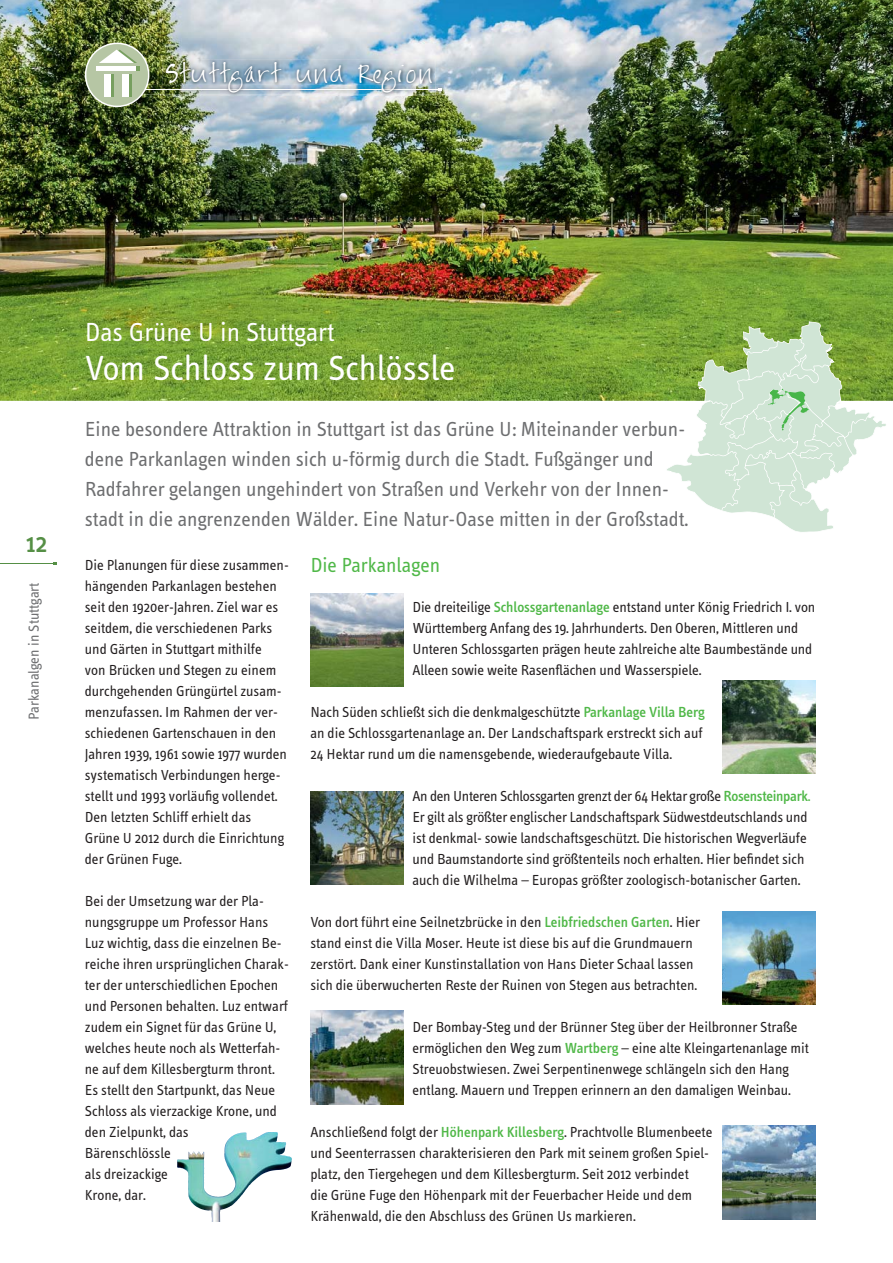
<style>
.page{position:relative;width:893px;height:1263px;background:#fff}
.page>*{position:absolute;margin:0;border:0;box-sizing:border-box;transform-origin:0 0}
.t1{font:36px "Info Text";color:#fff}
.t2{font:27px "Info Text";color:#fff}
.t3{font:500 27px "Info Text";color:#558f45}
.t4{font:21px/30px "Info Text";color:#6d6e70}
.t5{font:21px "FG Jayne Print";letter-spacing:.1em;color:#fff}
.t6{font:21px "Info Text";color:#50b848}
.t7{font:15px/21px "Info Text";color:#231f20}
.t8{font:15px "Info Text";color:#6d6e70}
.s1{font-weight:500;color:#50b848}
.s2{color:#50b848}
</style>
<div class="page">
<img style="left:0;top:0;width:892px;height:401px">
<hr style="left:0;top:563px;width:55px;height:1px;background:#558f45">
<img style="left:149px;top:85px;width:295px;height:9px">
<hr style="left:118px;top:89px;width:321px;height:1px;background:#fff">
<img style="left:163px;top:59px;width:272px;height:37px">
<img style="left:163px;top:85px;width:272px;height:9px">
<img style="left:163px;top:89px;width:272px;height:1px">
<svg style="left:85px;top:43px;width:64px;height:64px"></svg>
<img style="left:310px;top:593px;width:94px;height:94px">
<img style="left:722px;top:680px;width:93px;height:94px">
<img style="left:310px;top:791px;width:94px;height:94px">
<img style="left:722px;top:911px;width:93px;height:94px">
<img style="left:310px;top:1011px;width:94px;height:93px">
<img style="left:722px;top:1126px;width:93px;height:93px">
<img style="left:182px;top:1142px;width:110px;height:80px">
<svg style="left:666px;top:321px;width:221px;height:211px"></svg>
<svg style="left:709px;top:339px;width:159px;height:179px"></svg>
<h3 class="t5" style="left:166px;top:65px;width:269px">Stuttgart und Region</h3>
<h2 class="t3" style="left:26px;top:533px;width:23px">12</h2>
<p class="t8" style="left:28px;top:720px;width:139px;rotate:-90deg">Parkanalgen in Stuttgart</p>
<h2 class="t2" style="left:85px;top:322px;width:251px">Das Grüne U in Stuttgart</h2>
<h1 class="t1" style="left:85px;top:355px;width:372px">Vom Schloss zum Schlössle</h1>
<p class="t4" style="left:85px;top:416px;width:605px">Eine besondere Attraktion in Stuttgart ist das Grüne U: Miteinander verbun&shy;dene Parkanlagen winden sich u-förmig durch die Stadt. Fußgänger und Radfahrer gelangen ungehindert von Straßen und Verkehr von der Innen&shy;stadt in die angrenzenden Wälder. Eine Natur-Oase mitten in der Großstadt.</p>
<p class="t7" style="left:85px;top:555px;width:205px">Die Planungen für diese zusammen&shy;hängenden Parkanlagen bestehen seit den 1920er-Jahren. Ziel war es seitdem, die verschiedenen Parks und Gärten in Stuttgart mithilfe<br>von Brücken und Stegen zu einem durchgehenden Grüngürtel zusam&shy;menzufassen. Im Rahmen der ver&shy;schiedenen Gartenschauen in den<br>Jahren 1939, 1961 sowie 1977 wurden systematisch Verbindungen herge&shy;stellt und 1993 vorläufig vollendet.<br>Den letzten Schliff erhielt das<br>Grüne U 2012 durch die Einrichtung der Grünen Fuge.</p>
<p class="t7" style="left:85px;top:891px;width:205px">Bei der Umsetzung war der Pla&shy;nungsgruppe um Professor Hans<br>Luz wichtig, dass die einzelnen Be&shy;reiche ihren ursprünglichen Charak&shy;ter der unterschiedlichen Epochen und Personen behalten. Luz entwarf zudem ein Signet für das Grüne U, welches heute noch als Wetterfah&shy;ne auf dem Killesbergturm thront.<br>Es stellt den Startpunkt, das Neue<br>Schloss als vierzackige Krone, und den Zielpunkt, das<br>Bärenschlössle<br>als dreizackige<br>Krone, dar.</p>
<h3 class="t6" style="left:310px;top:558px;width:131px">Die Parkanlagen</h3>
<p class="t7" style="left:412px;top:597px;width:404px">Die dreiteilige <span class="s1">Schlossgartenanlage</span> entstand unter König Friedrich I. von Württemberg Anfang des 19. Jahrhunderts. Den Oberen, Mittleren und Unteren Schlossgarten prägen heute zahlreiche alte Baumbestände und Alleen sowie weite Rasenflächen und Wasserspiele.</p>
<p class="t7" style="left:310px;top:702px;width:396px">Nach Süden schließt sich die denkmalgeschützte <span class="s1">Parkanlage Villa Berg </span>an die Schlossgartenanlage an. Der Landschaftspark erstreckt sich auf<br>24 Hektar rund um die namensgebende, wiederaufgebaute Villa.</p>
<p class="t7" style="left:412px;top:786px;width:399px">An den Unteren Schlossgarten grenzt der 64 Hektar große <span class="s1">Rosensteinpark</span><span class="s2">.<br></span>Er gilt als größter englischer Landschaftspark Südwestdeutschlands und ist denkmal- sowie landschaftsgeschützt. Die historischen Wegverläufe und Baumstandorte sind größtenteils noch erhalten. Hier befindet sich auch die Wilhelma – Europas größter zoologisch-botanischer Garten.</p>
<p class="t7" style="left:310px;top:912px;width:391px">Von dort führt eine Seilnetzbrücke in den <span class="s1">Leibfriedschen Garten</span>. Hier stand einst die Villa Moser. Heute ist diese bis auf die Grundmauern zerstört. Dank einer Kunstinstallation von Hans Dieter Schaal lassen sich die überwucherten Reste der Ruinen von Stegen aus betrachten.</p>
<p class="t7" style="left:412px;top:1017px;width:398px">Der Bombay-Steg und der Brünner Steg über der Heilbronner Straße ermöglichen den Weg zum <span class="s1">Wartberg</span> – eine alte Kleingartenanlage mit Streuobstwiesen. Zwei Serpentinenwege schlängeln sich den Hang entlang. Mauern und Treppen erinnern an den damaligen Weinbau.</p>
<p class="t7" style="left:310px;top:1122px;width:403px">Anschließend folgt der <span class="s1">Höhenpark Killesberg</span>. Prachtvolle Blumenbeete und Seenterrassen charakterisieren den Park mit seinem großen Spiel&shy;platz, den Tiergehegen und dem Killesbergturm. Seit 2012 verbindet<br>die Grüne Fuge den Höhenpark mit der Feuerbacher Heide und dem Krähenwald, die den Abschluss des Grünen Us markieren.</p>
</div>
